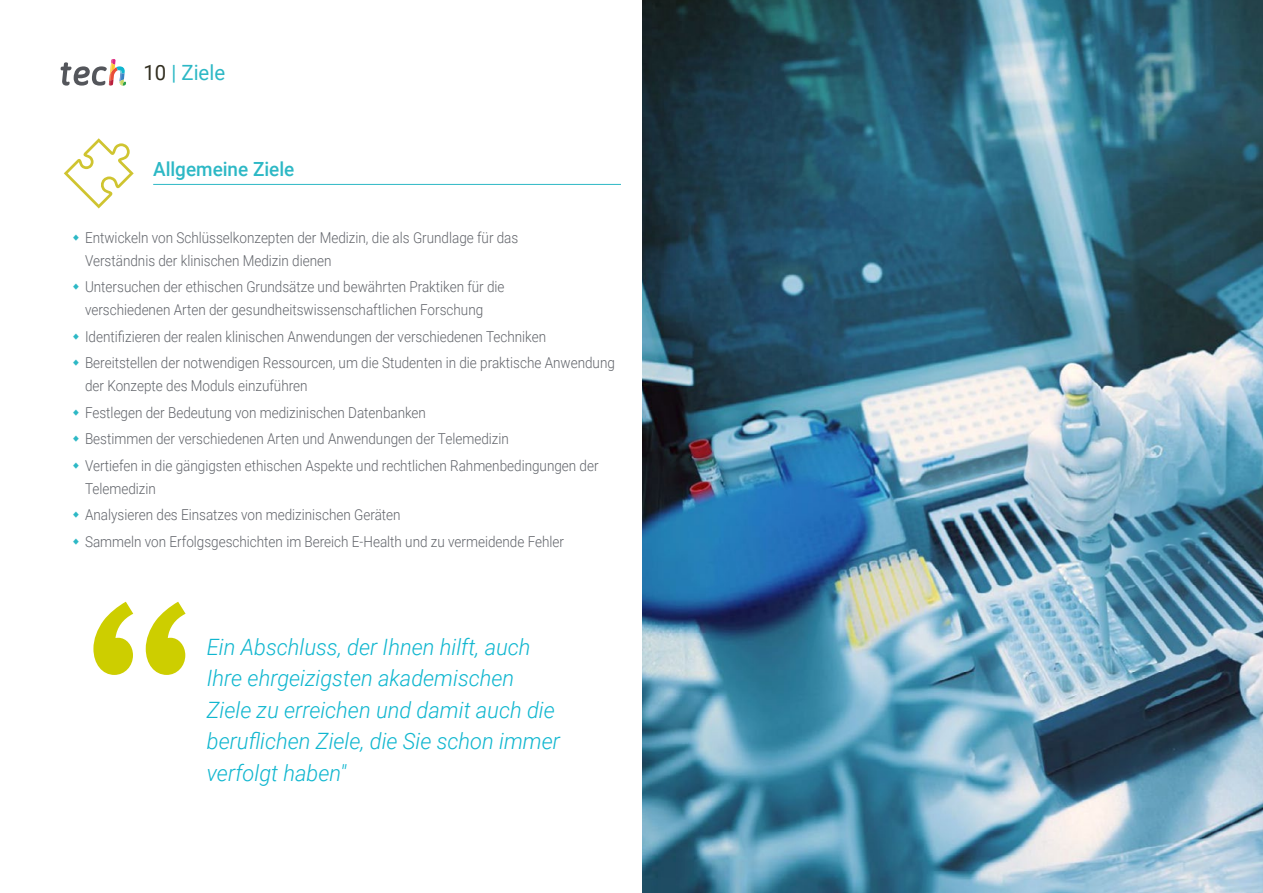
<style>
.page{position:relative;width:1263px;height:893px;background:#fff}
.page>*{position:absolute;margin:0;border:0;box-sizing:border-box;transform-origin:0 0}
.t1{font:italic 300 22.5px/31.5px "Roboto";color:#0fb6cf}
.t2{font:21px "Roboto";color:#2db8c5}
.t3{font:500 19.5px "Roboto";color:#2db8c5}
.t4{font:300 15px/26.7px "Roboto";color:#61646a;scale:.9 1}
.s1{color:#312e20}
</style>
<div class="page">
<hr style="left:153px;top:184px;width:468px;height:1px;background:#2db8c5">
<svg style="left:64px;top:138px;width:70px;height:70px"></svg>
<svg style="left:61px;top:59px;width:65px;height:27px"></svg>
<img style="left:642px;top:0;width:621px;height:893px">
<svg style="left:93px;top:602px;width:93px;height:73px"></svg>
<h2 class="t2" style="left:144px;top:57px;width:83px"><span class="s1">10</span> | Ziele</h2>
<h3 class="t3" style="left:153px;top:156px;width:143px">Allgemeine Ziele</h3>
<p class="t4" style="left:85px;top:226px;width:483px;line-height:22.5px">Entwickeln von Schlüsselkonzepten der Medizin, die als Grundlage für das<br>Verständnis der klinischen Medizin dienen</p>
<p class="t4" style="left:85px;top:275px;width:468px;line-height:22.5px">Untersuchen der ethischen Grundsätze und bewährten Praktiken für die verschiedenen Arten der gesundheitswissenschaftlichen Forschung</p>
<p class="t4" style="left:85px;top:322px;width:590px">Identifizieren der realen klinischen Anwendungen der verschiedenen Techniken<br>Bereitstellen der notwendigen Ressourcen, um die Studenten in die praktische Anwendung</p>
<p class="t4" style="left:85px;top:372px;width:572px">der Konzepte des Moduls einzuführen<br>Festlegen der Bedeutung von medizinischen Datenbanken<br>Bestimmen der verschiedenen Arten und Anwendungen der Telemedizin<br>Vertiefen in die gängigsten ethischen Aspekte und rechtlichen Rahmenbedingungen der</p>
<p class="t4" style="left:85px;top:474px;width:534px">Telemedizin<br>Analysieren des Einsatzes von medizinischen Geräten<br>Sammeln von Erfolgsgeschichten im Bereich E-Health und zu vermeidende Fehler</p>
<h1 class="t1" style="left:207px;top:630px;width:355px">Ein Abschluss, der Ihnen hilft, auch<br>Ihre ehrgeizigsten akademischen<br>Ziele zu erreichen und damit auch die beruflichen Ziele, die Sie schon immer verfolgt haben"</h1>
</div>
